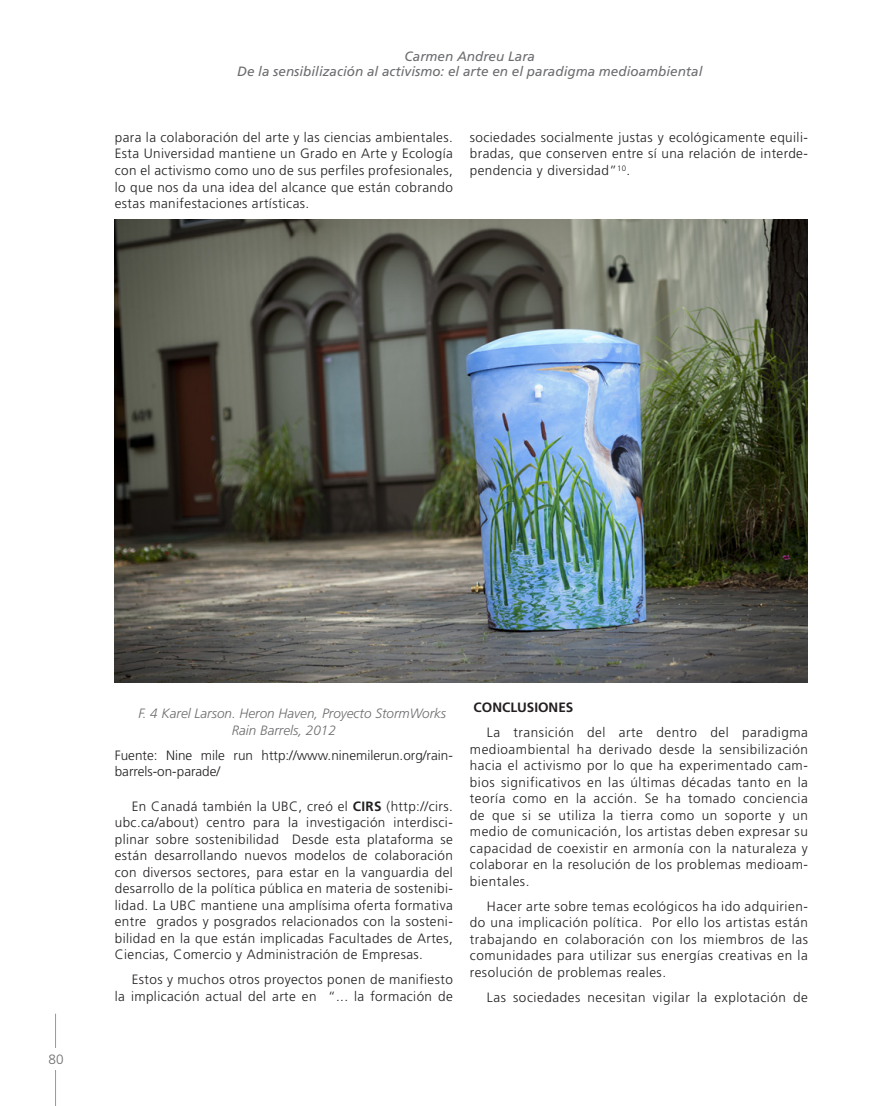
<style>
.page{position:relative;width:893px;height:1106px;background:#fff}
.page>*{position:absolute;margin:0;border:0;box-sizing:border-box;transform-origin:0 0}
.t1{font:300 13.5px/16.5px "Frutiger LT Std";letter-spacing:.03em;color:#231f20;text-align:justify}
.t2{font:italic 13.5px/14.5px "Frutiger LT Std";color:#6c6d70;text-align:center}
.t3{font:300 13.5px/16.5px "Frutiger LT Std";color:#231f20}
.t4{font:italic 300 13.5px/16.5px "Frutiger LT Std";color:#6c6d70}
.t5{font:700 13.5px "Frutiger LT Std";color:#231f20}
.t6{font:300 13.5px "Frutiger LT Std";color:#6c6d70}
.s1{font-weight:700}
</style>
<div class="page">
<hr style="left:55px;top:1013px;width:1px;height:93px;background:#6c6d70">
<div style="left:47px;top:1048px;width:18px;height:21px;background:#fff"></div>
<img style="left:115px;top:220px;width:693px;height:462px">
<p class="t2" style="left:237px;top:49px;width:467px">Carmen Andreu Lara<br>De la sensibilización al activismo: el arte en el paradigma medioambiental</p>
<p class="t1" style="left:115px;top:129px;width:340px">para la colaboración del arte y las ciencias ambientales.<br>Esta Universidad mantiene un Grado en Arte y Ecología con el activismo como uno de sus perfiles profesionales, lo que nos da una idea del alcance que están cobrando estas manifestaciones artísticas.</p>
<p class="t1" style="left:470px;top:129px;width:340px">sociedades socialmente justas y ecológicamente equili&shy;bradas, que conserven entre sí una relación de interde&shy;pendencia y diversidad”<sup>10</sup>.</p>
<p class="t6" style="left:49px;top:1052px;width:17px">80</p>
<p class="t4" style="left:232px;top:705px;width:216px;text-indent:-93px">F. 4 Karel Larson. Heron Haven, Proyecto StormWorks<br>Rain Barrels, 2012</p>
<p class="t3" style="left:115px;top:747px;width:340px">Fuente: Nine mile run http://www.ninemilerun.org/rain&shy;barrels-on-parade/</p>
<p class="t1" style="left:115px;top:798px;width:340px;text-indent:17px">En Canadá también la UBC, creó el <span class="s1">CIRS</span> (http://cirs. ubc.ca/about) centro para la investigación interdisci&shy;plinar sobre sostenibilidad Desde esta plataforma se están desarrollando nuevos modelos de colaboración con diversos sectores, para estar en la vanguardia del desarrollo de la política pública en materia de sostenibi&shy;lidad. La UBC mantiene una amplísima oferta formativa entre grados y posgrados relacionados con la sosteni&shy;bilidad en la que están implicadas Facultades de Artes, Ciencias, Comercio y Administración de Empresas.</p>
<p class="t1" style="left:115px;top:971px;width:340px;text-align:right">Estos y muchos otros proyectos ponen de manifiesto<br>la implicación actual del arte en “... la formación de</p>
<p class="t5" style="left:474px;top:699px;width:101px">CONCLUSIONES</p>
<p class="t1" style="left:470px;top:724px;width:340px;text-indent:17px">La transición del arte dentro del paradigma medioambiental ha derivado desde la sensibilización hacia el activismo por lo que ha experimentado cam&shy;bios significativos en las últimas décadas tanto en la teoría como en la acción. Se ha tomado conciencia de que si se utiliza la tierra como un soporte y un medio de comunicación, los artistas deben expresar su capacidad de coexistir en armonía con la naturaleza y colaborar en la resolución de los problemas medioam&shy;bientales.</p>
<p class="t1" style="left:470px;top:898px;width:340px;text-indent:17px">Hacer arte sobre temas ecológicos ha ido adquirien&shy;do una implicación política. Por ello los artistas están trabajando en colaboración con los miembros de las comunidades para utilizar sus energías creativas en la resolución de problemas reales.</p>
<p class="t1" style="left:487px;top:989px;width:322px">Las sociedades necesitan vigilar la explotación de</p>
</div>
